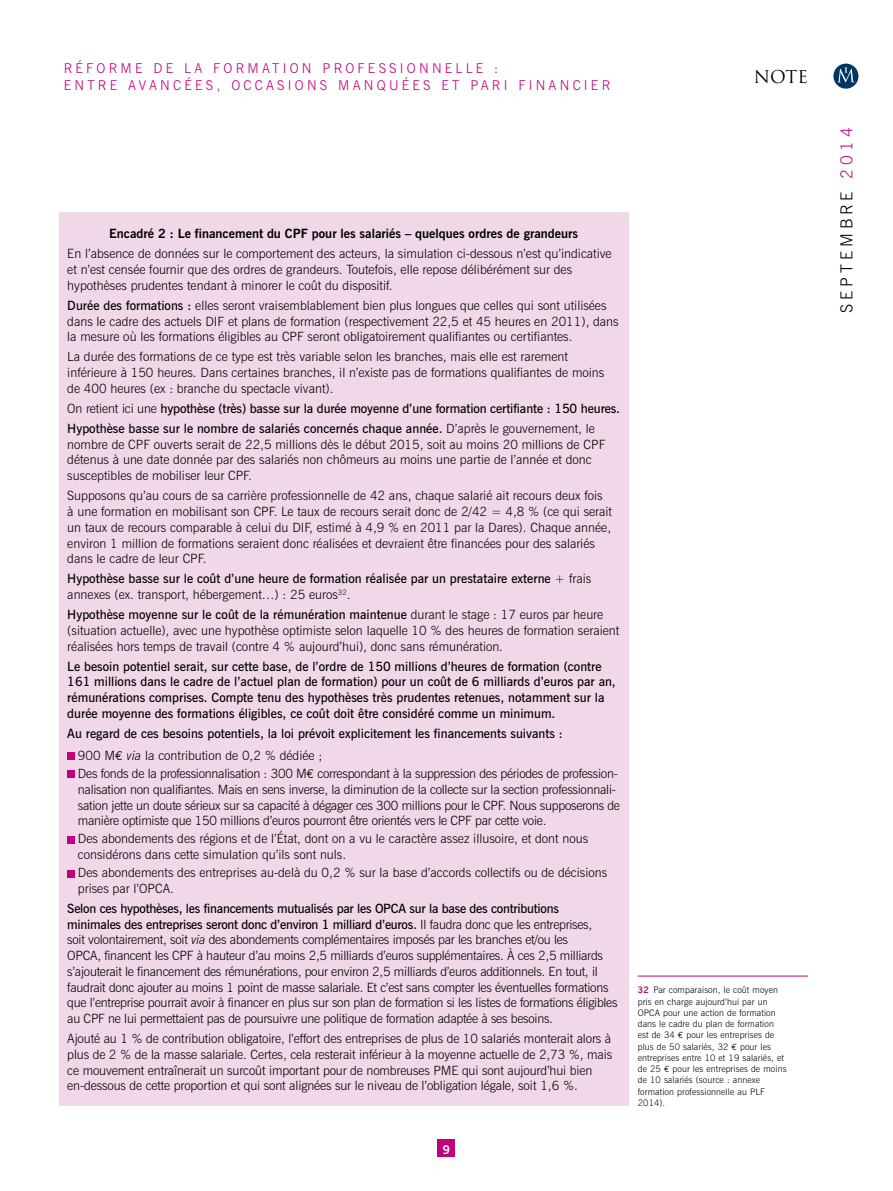
<style>
.page{position:relative;width:893px;height:1191px;background:#fff}
.page>*{position:absolute;margin:0;border:0;box-sizing:border-box;transform-origin:0 0}
.t1{font:17.25px "Trajan";color:#000}
.t2{font:300 16.5px "News Gothic BT";letter-spacing:.24em;color:#000}
._100_Titre_01{font:300 13.5px/16.5px "News Gothic BT";letter-spacing:.24em;color:#c0027b}
.TC{font:300 12.75px/15.8px "News Gothic BT";color:#000}
.TC-2{font:300 12.75px/15.8px "News Gothic BT";letter-spacing:-.02em;color:#000}
.TC-3{font:600 12.75px/15.8px "News Gothic BT";color:#000}
.TC-4{font:700 12.75px "News Gothic BT";color:#000}
.Normal_e{font:700 12px "News Gothic BT";color:#fff}
._500_Notes{font:300 9px/11.2px "News Gothic BT";letter-spacing:.01em;color:#000}
.s1{font-weight:600}
.s2{font-weight:300}
.s3{font-family:"Euro Mono";font-weight:400}
.s4{font-style:italic}
.s5{font-weight:700;color:#c0027b}
.s6{color:#c0027b}
</style>
<div class="page">
<div style="left:438px;top:1140px;width:17px;height:17px;background:#c0027b"></div>
<hr style="left:638px;top:975px;width:170px;height:1px;background:#c0027b">
<div style="left:833px;top:64px;width:25px;height:25px;background:#00365f;border-radius:50%"></div>
<svg style="left:837px;top:67px;width:18px;height:15px"></svg>
<div style="left:59px;top:213px;width:570px;height:893px;background:#f1d8e9"></div>
<div style="left:67px;top:753px;width:8px;height:7px;background:#c0027b"></div>
<div style="left:67px;top:771px;width:8px;height:7px;background:#c0027b"></div>
<div style="left:67px;top:836px;width:8px;height:7px;background:#c0027b"></div>
<div style="left:67px;top:870px;width:8px;height:7px;background:#c0027b"></div>
<p class="_100_Titre_01" style="left:64px;top:60px;width:548px">RÉFORME DE LA FORMATION PROFESSIONNELLE :<br>ENTRE AVANCÉES, OCCASIONS MANQUÉES ET PARI FINANCIER</p>
<p class="t1" style="left:754px;top:67px;width:56px">NOTE</p>
<p class="TC-4" style="left:109px;top:226px;width:471px">Encadré 2 : Le financement du CPF pour les salariés – quelques ordres de grandeurs</p>
<p class="TC" style="left:67px;top:246px;width:546px">En l’absence de données sur le comportement des acteurs, la simulation ci-dessous n’est qu’indicative et n’est censée fournir que des ordres de grandeurs. Toutefois, elle repose délibérément sur des hypothèses prudentes tendant à minorer le coût du dispositif.</p>
<p class="TC" style="left:67px;top:297px;width:553px"><span class="s1">Durée des formations :</span> elles seront vraisemblablement bien plus longues que celles qui sont utilisées dans le cadre des actuels DIF et plans de formation (respectivement 22,5 et 45 heures en 2011), dans la mesure où les formations éligibles au CPF seront obligatoirement qualifiantes ou certifiantes.</p>
<p class="TC" style="left:67px;top:349px;width:539px">La durée des formations de ce type est très variable selon les branches, mais elle est rarement inférieure à 150 heures. Dans certaines branches, il n’existe pas de formations qualifiantes de moins de 400 heures (ex : branche du spectacle vivant).</p>
<p class="TC-3" style="left:67px;top:400px;width:554px"><span class="s2">On retient ici une</span> hypothèse (très) basse sur la durée moyenne d’une formation certifiante : 150 heures.</p>
<p class="TC" style="left:67px;top:420px;width:539px"><span class="s1">Hypothèse basse sur le nombre de salariés concernés chaque année.</span> D’après le gouvernement, le nombre de CPF ouverts serait de 22,5 millions dès le début 2015, soit au moins 20 millions de CPF détenus à une date donnée par des salariés non chômeurs au moins une partie de l’année et donc susceptibles de mobiliser leur CPF.</p>
<p class="TC" style="left:67px;top:488px;width:546px">Supposons qu’au cours de sa carrière professionnelle de 42 ans, chaque salarié ait recours deux fois à une formation en mobilisant son CPF. Le taux de recours serait donc de 2/42 = 4,8 % (ce qui serait un taux de recours comparable à celui du DIF, estimé à 4,9 % en 2011 par la Dares). Chaque année, environ 1 million de formations seraient donc réalisées et devraient être financées pour des salariés dans le cadre de leur CPF.</p>
<p class="TC-3" style="left:67px;top:571px;width:525px">Hypothèse basse sur le coût d’une heure de formation réalisée par un prestataire externe <span class="s2">+ frais annexes (ex. transport, hébergement…) : 25 euros</span><sup>32</sup><span class="s2">.</span></p>
<p class="TC" style="left:67px;top:606px;width:553px"><span class="s1">Hypothèse moyenne sur le coût de la rémunération maintenue</span> durant le stage : 17 euros par heure (situation actuelle), avec une hypothèse optimiste selon laquelle 10 % des heures de formation seraient réalisées hors temps de travail (contre 4 % aujourd’hui), donc sans rémunération.</p>
<p class="TC-3" style="left:67px;top:658px;width:550px">Le besoin potentiel serait, sur cette base, de l’ordre de 150 millions d’heures de formation (contre 161 millions dans le cadre de l’actuel plan de formation) pour un coût de 6 milliards d’euros par an, rémunérations comprises. Compte tenu des hypothèses très prudentes retenues, notamment sur la durée moyenne des formations éligibles, ce coût doit être considéré comme un minimum.</p>
<p class="TC-3" style="left:67px;top:725px;width:497px">Au regard de ces besoins potentiels, la loi prévoit explicitement les financements suivants :</p>
<p class="TC" style="left:78px;top:747px;width:246px">900 M<span class="s3">E</span> <span class="s4">via</span> la contribution de 0,2 % dédiée ;</p>
<p class="TC-2" style="left:78px;top:765px;width:544px">Des fonds de la professionnalisation : 300 M<span class="s3">E</span> correspondant à la suppression des périodes de profession&shy;nalisation non qualifiantes. Mais en sens inverse, la diminution de la collecte sur la section professionnali&shy;sation jette un doute sérieux sur sa capacité à dégager ces 300 millions pour le CPF. Nous supposerons de manière optimiste que 150 millions d’euros pourront être orientés vers le CPF par cette voie.</p>
<p class="TC" style="left:78px;top:831px;width:512px">Des abondements des régions et de l’État, dont on a vu le caractère assez illusoire, et dont nous considérons dans cette simulation qu’ils sont nuls.</p>
<p class="TC" style="left:78px;top:864px;width:531px">Des abondements des entreprises au-delà du 0,2 % sur la base d’accords collectifs ou de décisions prises par l’OPCA.</p>
<p class="TC-2" style="left:67px;top:900px;width:552px"><span class="s1">Selon ces hypothèses, les financements mutualisés par les OPCA sur la base des contributions<br>minimales des entreprises seront donc d’environ 1 milliard d’euros.</span> Il faudra donc que les entreprises,<br>soit volontairement, soit <span class="s4">via</span> des abondements complémentaires imposés par les branches et/ou les<br>OPCA, financent les CPF à hauteur d’au moins 2,5 milliards d’euros supplémentaires. À ces 2,5 milliards s’ajouterait le financement des rémunérations, pour environ 2,5 milliards d’euros additionnels. En tout, il faudrait donc ajouter au moins 1 point de masse salariale. Et c’est sans compter les éventuelles formations que l’entreprise pourrait avoir à financer en plus sur son plan de formation si les listes de formations éligibles au CPF ne lui permettaient pas de poursuivre une politique de formation adaptée à ses besoins.</p>
<p class="TC" style="left:67px;top:1030px;width:546px">Ajouté au 1 % de contribution obligatoire, l’effort des entreprises de plus de 10 salariés monterait alors à plus de 2 % de la masse salariale. Certes, cela resterait inférieur à la moyenne actuelle de 2,73 %, mais ce mouvement entraînerait un surcoût important pour de nombreuses PME qui sont aujourd’hui bien en-dessous de cette proportion et qui sont alignées sur le niveau de l’obligation légale, soit 1,6 %.</p>
<p class="Normal_e" style="left:443px;top:1142px;width:9px">9</p>
<p class="_500_Notes" style="left:638px;top:984px;width:150px"><span class="s5">32</span> Par comparaison, le coût moyen pris en charge aujourd’hui par un<br>OPCA pour une action de formation dans le cadre du plan de formation est de 34 <span class="s3">E</span> pour les entreprises de plus de 50 salariés, 32 <span class="s3">E</span> pour les entreprises entre 10 et 19 salariés, et de 25 <span class="s3">E</span> pour les entreprises de moins de 10 salariés (source : annexe formation professionnelle au PLF<br>2014).</p>
<p class="t2" style="left:837px;top:313px;width:187px;rotate:-90deg">SEPTEMBRE <span class="s6">2014</span></p>
</div>
